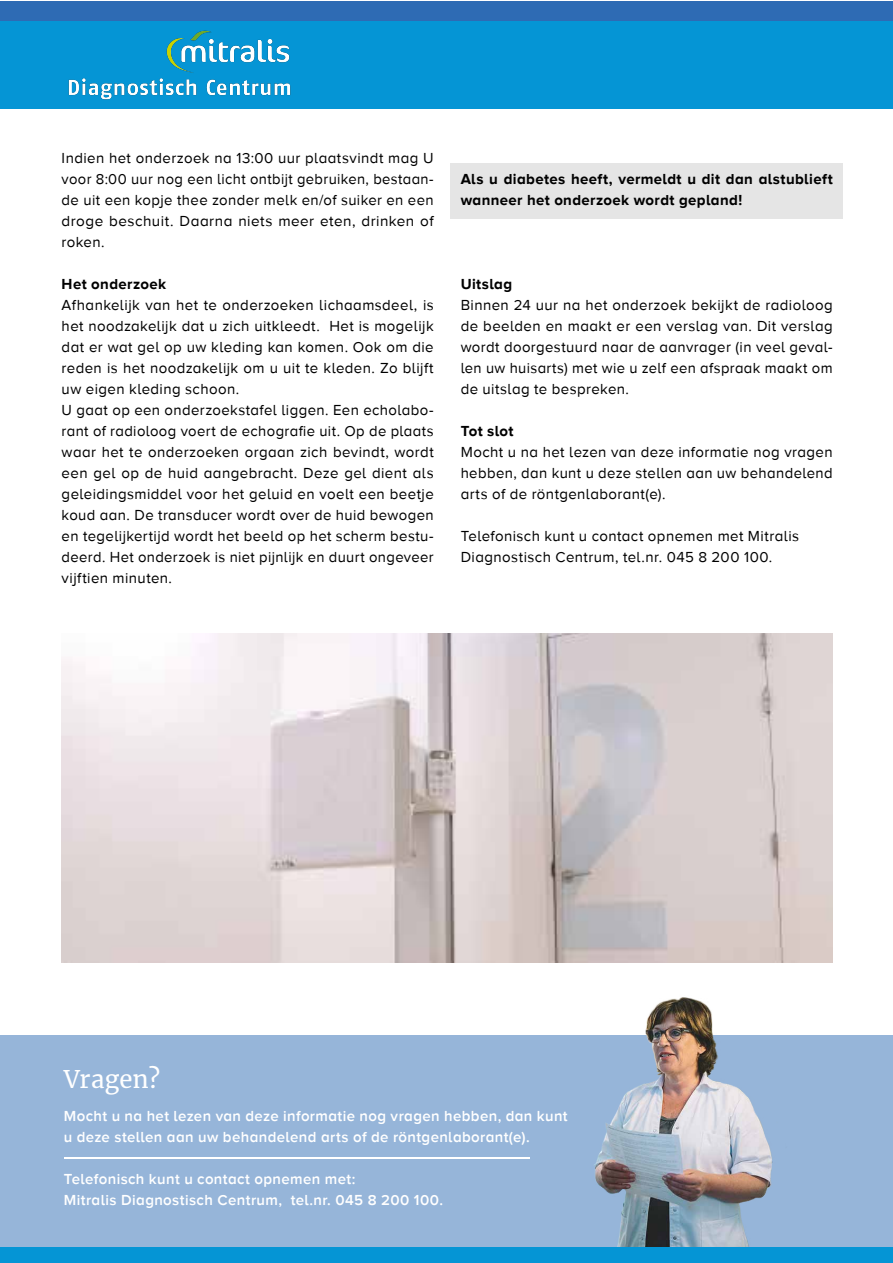
<style>
.page{position:relative;width:893px;height:1263px;background:#fff}
.page>*{position:absolute;margin:0;border:0;box-sizing:border-box;transform-origin:0 0}
.t1{font:24px "Merriweather";letter-spacing:.01em;color:#fff}
.t2{font:15px/21px "Proxima Nova A";letter-spacing:.025em;color:#000;text-align:justify}
.t3{font:600 15px/21px "Proxima Nova A";letter-spacing:.025em;color:#fff}
.t4{font:700 15px/21px "Proxima Nova A";letter-spacing:.025em;color:#000}
</style>
<div class="page">
<img style="left:62px;top:633px;width:771px;height:329px">
<div style="left:451px;top:163px;width:392px;height:56px;background:#e5e5e5"></div>
<div style="left:0;top:21px;width:893px;height:87px;background:#0595d5"></div>
<div style="left:0;top:1px;width:893px;height:20px;background:#2e6bb4"></div>
<div style="left:0;top:1036px;width:893px;height:227px;background:#96b5d9"></div>
<hr style="left:64px;top:1157px;width:466px;height:1px;background:#fff">
<img style="left:590px;top:997px;width:303px;height:250px">
<div style="left:0;top:1247px;width:893px;height:16px;background:#0595d5"></div>
<img style="left:68px;top:30px;width:223px;height:70px">
<p class="t2" style="left:62px;top:147px;width:374px">Indien het onderzoek na 13:00 uur plaatsvindt mag U voor 8:00 uur nog een licht ontbijt gebruiken, bestaan&shy;de uit een kopje thee zonder melk en/of suiker en een droge beschuit. Daarna niets meer eten, drinken of roken.</p>
<p class="t4" style="left:62px;top:273px;width:106px">Het onderzoek</p>
<p class="t2" style="left:62px;top:294px;width:374px;text-align:left">Afhankelijk van het te onderzoeken lichaamsdeel, is het noodzakelijk dat u zich uitkleedt. Het is mogelijk dat er wat gel op uw kleding kan komen. Ook om die reden is het noodzakelijk om u uit te kleden. Zo blijft uw eigen kleding schoon.<br>U gaat op een onderzoekstafel liggen. Een echolabo&shy;rant of radioloog voert de echografie uit. Op de plaats waar het te onderzoeken orgaan zich bevindt, wordt een gel op de huid aangebracht. Deze gel dient als geleidingsmiddel voor het geluid en voelt een beetje koud aan. De transducer wordt over de huid bewogen en tegelijkertijd wordt het beeld op het scherm bestu&shy;deerd. Het onderzoek is niet pijnlijk en duurt ongeveer vijftien minuten.</p>
<p class="t4" style="left:461px;top:168px;width:374px">Als u diabetes heeft, vermeldt u dit dan alstublieft wanneer het onderzoek wordt gepland!</p>
<p class="t4" style="left:461px;top:273px;width:53px">Uitslag</p>
<p class="t2" style="left:461px;top:294px;width:374px">Binnen 24 uur na het onderzoek bekijkt de radioloog de beelden en maakt er een verslag van. Dit verslag wordt doorgestuurd naar de aanvrager (in veel geval&shy;len uw huisarts) met wie u zelf een afspraak maakt om de uitslag te bespreken.</p>
<p class="t4" style="left:461px;top:420px;width:54px">Tot slot</p>
<p class="t2" style="left:461px;top:441px;width:374px">Mocht u na het lezen van deze informatie nog vragen hebben, dan kunt u deze stellen aan uw behandelend arts of de röntgenlaborant(e).</p>
<p class="t2" style="left:461px;top:525px;width:340px">Telefonisch kunt u contact opnemen met Mitralis<br>Diagnostisch Centrum, tel.nr. 045 8 200 100.</p>
<h1 class="t1" style="left:64px;top:1062px;width:98px">Vragen?</h1>
<p class="t3" style="left:64px;top:1105px;width:505px">Mocht u na het lezen van deze informatie nog vragen hebben, dan kunt u deze stellen aan uw behandelend arts of de röntgenlaborant(e).</p>
<p class="t3" style="left:64px;top:1168px;width:381px">Telefonisch kunt u contact opnemen met:<br>Mitralis Diagnostisch Centrum, tel.nr. 045 8 200 100.</p>
</div>
